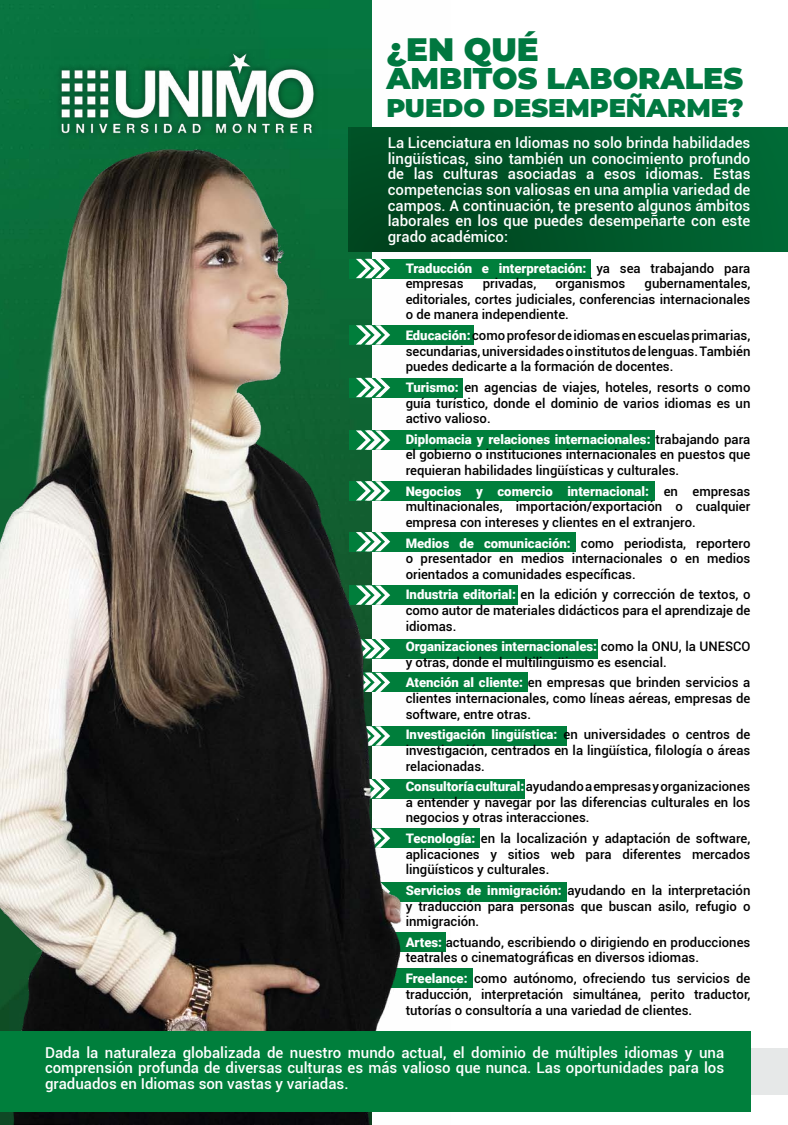
<style>
.page{position:relative;width:788px;height:1125px;background:#fff}
.page>*{position:absolute;margin:0;border:0;box-sizing:border-box;transform-origin:0 0}
.t1{font:900 32.5px "Montserrat";color:#007840}
.t2{font:900 30px "Montserrat";color:#007840}
.t3{font:900 25.62px "Montserrat";color:#007840}
.t4{font:500 15px/15.6px "Roboto";color:#fff;text-align:justify}
.t5{font:500 13.12px/15.6px "Roboto";color:#000;text-align:justify}
.s1{font-weight:900;color:#fff}
</style>
<div class="page">
<img style="left:450px;top:128px;width:338px;height:124px">
<div style="left:0;top:1048px;width:788px;height:47px;background:#e6e8e8"></div>
<div style="left:349px;top:325px;width:124px;height:20px;background:#007f3c"></div>
<div style="left:349px;top:259px;width:241px;height:19px;background:#007f3c"></div>
<div style="left:349px;top:378px;width:113px;height:19px;background:#007f3c"></div>
<div style="left:349px;top:430px;width:305px;height:20px;background:#007f3c"></div>
<div style="left:349px;top:481px;width:305px;height:20px;background:#007f3c"></div>
<div style="left:349px;top:532px;width:226px;height:19px;background:#007f3c"></div>
<div style="left:349px;top:586px;width:169px;height:19px;background:#007f3c"></div>
<div style="left:349px;top:639px;width:249px;height:19px;background:#007f3c"></div>
<div style="left:349px;top:673px;width:179px;height:19px;background:#007f3c"></div>
<div style="left:349px;top:726px;width:217px;height:20px;background:#007f3c"></div>
<div style="left:349px;top:779px;width:175px;height:19px;background:#007f3c"></div>
<div style="left:349px;top:829px;width:130px;height:19px;background:#007f3c"></div>
<div style="left:349px;top:882px;width:217px;height:19px;background:#007f3c"></div>
<div style="left:349px;top:968px;width:123px;height:20px;background:#007f3c"></div>
<img style="left:0;top:0;width:450px;height:1125px">
<div style="left:0;top:1031px;width:750px;height:81px;background:#007f3c"></div>
<h1 class="t1" style="left:386px;top:25px;width:154px">¿EN QUÉ</h1>
<h2 class="t2" style="left:386px;top:56px;width:358px">ÁMBITOS LABORALES</h2>
<h3 class="t3" style="left:386px;top:89px;width:358px">PUEDO DESEMPEÑARME?</h3>
<p class="t4" style="left:388px;top:135px;width:364px">La Licenciatura en Idiomas no solo brinda habilidades lingüísticas, sino también un conocimiento profundo de las culturas asociadas a esos idiomas. Estas competencias son valiosas en una amplia variedad de campos. A continuación, te presento algunos ámbitos laborales en los que puedes desempeñarte con este grado académico:</p>
<p class="t5" style="left:405px;top:260px;width:346px"><span class="s1">Traducción e interpretación:</span> ya sea trabajando para empresas</p>
<p class="t5" style="left:405px;top:275px;width:346px;text-indent:239px">gubernamentales, editoriales, cortes judiciales, conferencias internacionales o de manera independiente.</p>
<p class="t5" style="left:405px;top:327px;width:346px"><span class="s1">Educación:</span>como profesor de idiomas en escuelas primarias, secundarias, universidades o institutos de lenguas. También puedes dedicarte a la formación de docentes.</p>
<p class="t5" style="left:405px;top:379px;width:346px"><span class="s1">Turismo:</span> en agencias de viajes, hoteles, resorts o como guía turístico, donde el dominio de varios idiomas es un activo valioso.</p>
<p class="t5" style="left:405px;top:431px;width:346px"><span class="s1">Diplomacia y relaciones internacionales:</span> trabajando para el gobierno o instituciones internacionales en puestos que requieran habilidades lingüísticas y culturales.</p>
<p class="t5" style="left:405px;top:483px;width:346px"><span class="s1">Negocios y comercio internacional:</span> en empresas multinacionales, importación/exportación o cualquier empresa con intereses y clientes en el extranjero.</p>
<p class="t5" style="left:405px;top:535px;width:346px"><span class="s1">Medios de comunicación:</span> como periodista, reportero o presentador en medios internacionales o en medios orientados a comunidades específicas.</p>
<p class="t5" style="left:405px;top:586px;width:346px"><span class="s1">Industria editorial:</span> en la edición y corrección de textos, o como autor de materiales didácticos para el aprendizaje de idiomas.</p>
<p class="t5" style="left:405px;top:638px;width:346px"><span class="s1">Organizaciones internacionales:</span> como la ONU, la UNESCO y otras, donde el multilingüismo es esencial.</p>
<p class="t5" style="left:405px;top:674px;width:346px"><span class="s1">Atención al cliente:</span> en empresas que brinden servicios a clientes internacionales, como líneas aéreas, empresas de software, entre otras.</p>
<p class="t5" style="left:405px;top:726px;width:346px"><span class="s1">Investigación lingüística:</span> en universidades o centros de investigación, centrados en la lingüística, filología o áreas relacionadas.</p>
<p class="t5" style="left:405px;top:778px;width:346px"><span class="s1">Consultoría cultural:</span> ayudando a empresas y organizaciones a entender y navegar por las diferencias culturales en los negocios y otras interacciones.</p>
<p class="t5" style="left:405px;top:830px;width:346px"><span class="s1">Tecnología:</span> en la localización y adaptación de software, aplicaciones y sitios web para diferentes mercados lingüísticos y culturales.</p>
<p class="t5" style="left:405px;top:882px;width:346px"><span class="s1">Servicios de inmigración:</span> ayudando en la interpretación y traducción para personas que buscan asilo, refugio o inmigración.</p>
<p class="t5" style="left:405px;top:934px;width:346px"><span class="s1">Artes:</span> actuando, escribiendo o dirigiendo en producciones teatrales o cinematográficas en diversos idiomas.</p>
<p class="t5" style="left:405px;top:970px;width:346px;line-height:16.2px"><span class="s1">Freelance:</span> como autónomo, ofreciendo tus servicios de traducción, interpretación simultánea, perito traductor, tutorías o consultoría a una variedad de clientes.</p>
<p class="t4" style="left:45px;top:1044px;width:680px">Dada la naturaleza globalizada de nuestro mundo actual, el dominio de múltiples idiomas y una comprensión profunda de diversas culturas es más valioso que nunca. Las oportunidades para los graduados en Idiomas son vastas y variadas.</p>
<p class="t5" style="left:482px;top:275px;width:55px">privadas,</p>
<p class="t5" style="left:555px;top:275px;width:71px">organismos</p>
</div>
